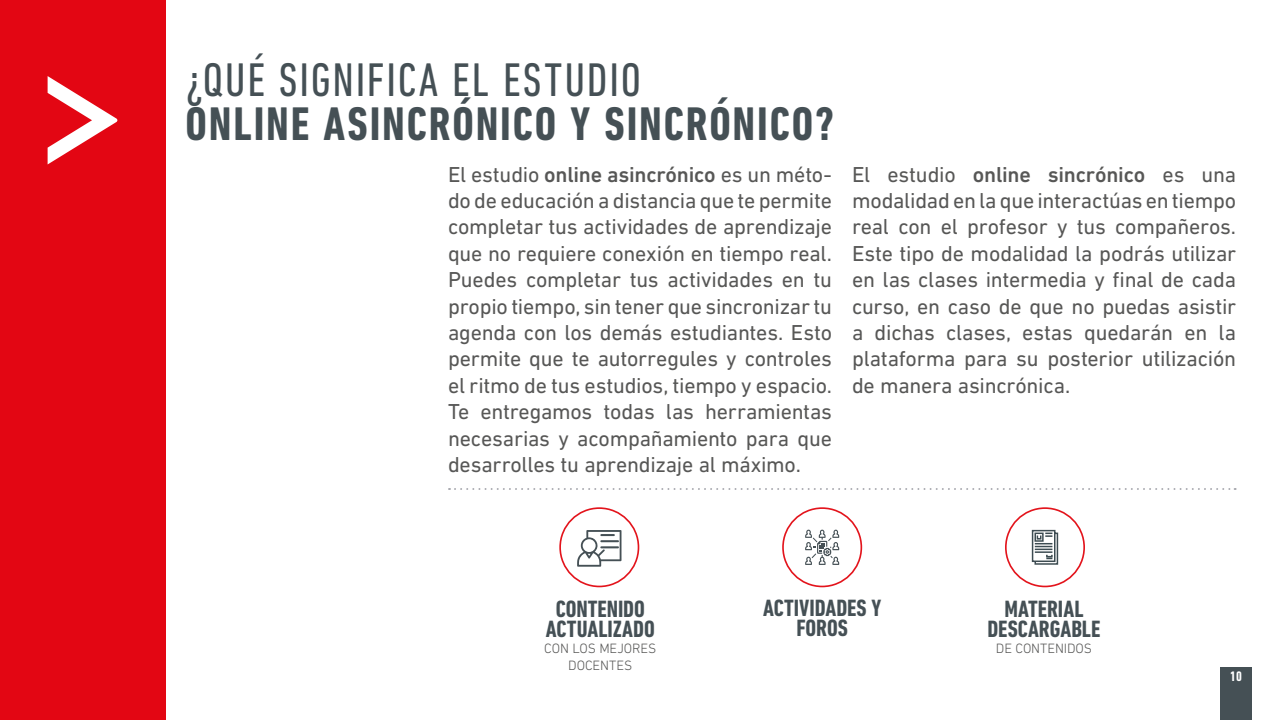
<style>
.page{position:relative;width:1280px;height:720px;background:#fff}
.page>*{position:absolute;margin:0;border:0;box-sizing:border-box;transform-origin:0 0}
.t1{font:700 condensed 48px "DIN Next LT Pro";letter-spacing:.04em;color:#455055}
.t2{font:condensed 48px "DIN Next LT Pro";letter-spacing:.035em;color:#455055}
.t3{font:700 condensed 24px/20px "DIN Next LT Pro";color:#455055;text-align:center}
.t4{font:22px/26.4px "DIN Next LT Pro";letter-spacing:-.01em;color:#575756;text-align:justify}
.t5{font:700 condensed 14px "DIN Next LT Pro";color:#fff}
.t6{font:300 13.8px/16.5px "DIN Next LT Pro";letter-spacing:-.005em;color:#575756;text-align:center}
.s1{font-weight:500}
</style>
<div class="page">
<div style="left:0;top:0;width:165px;height:720px;background:#e30613"></div>
<svg style="left:48px;top:76px;width:69px;height:88px"></svg>
<svg style="left:449px;top:488px;width:787px;height:2px"></svg>
<svg style="left:577px;top:530px;width:45px;height:37px"></svg>
<div style="left:559px;top:507px;width:80px;height:80px;border:2px solid #e3141c;border-radius:50%"></div>
<svg style="left:1031px;top:529px;width:28px;height:36px"></svg>
<div style="left:1005px;top:507px;width:80px;height:80px;border:2px solid #e3141c;border-radius:50%"></div>
<svg style="left:805px;top:530px;width:34px;height:35px"></svg>
<div style="left:782px;top:507px;width:80px;height:80px;border:2px solid #e3141c;border-radius:50%"></div>
<div style="left:1221px;top:667px;width:31px;height:53px;background:#455055"></div>
<h1 class="t2" style="left:186px;top:53px;width:457px">¿QUÉ SIGNIFICA EL ESTUDIO</h1>
<h1 class="t1" style="left:186px;top:96px;width:651px">ONLINE ASINCRÓNICO Y SINCRÓNICO?</h1>
<p class="t4" style="left:448px;top:161px;width:386px">El estudio <span class="s1">online asincrónico</span> es un méto&shy;do de educación a distancia que te permite completar tus actividades de aprendizaje que no requiere conexión en tiempo real.<br>Puedes completar tus actividades en tu propio tiempo, sin tener que sincronizar tu agenda con los demás estudiantes. Esto permite que te autorregules y controles el ritmo de tus estudios, tiempo y espacio.<br>Te entregamos todas las herramientas necesarias y acompañamiento para que desarrolles tu aprendizaje al máximo.</p>
<p class="t4" style="left:852px;top:161px;width:386px">El estudio <span class="s1">online sincrónico</span> es una modalidad en la que interactúas en tiempo real con el profesor y tus compañeros.<br>Este tipo de modalidad la podrás utilizar en las clases intermedia y final de cada curso, en caso de que no puedas asistir a dichas clases, estas quedarán en la plataforma para su posterior utilización de manera asincrónica.</p>
<p class="t3" style="left:546px;top:599px;width:110px">CONTENIDO<br>ACTUALIZADO</p>
<p class="t6" style="left:544px;top:640px;width:114px">CON LOS MEJORES<br>DOCENTES</p>
<p class="t3" style="left:763px;top:598px;width:120px">ACTIVIDADES Y<br>FOROS</p>
<p class="t3" style="left:988px;top:599px;width:114px">MATERIAL<br>DESCARGABLE</p>
<p class="t6" style="left:996px;top:640px;width:98px">DE CONTENIDOS</p>
<p class="t5" style="left:1230px;top:669px;width:13px">10</p>
</div>
